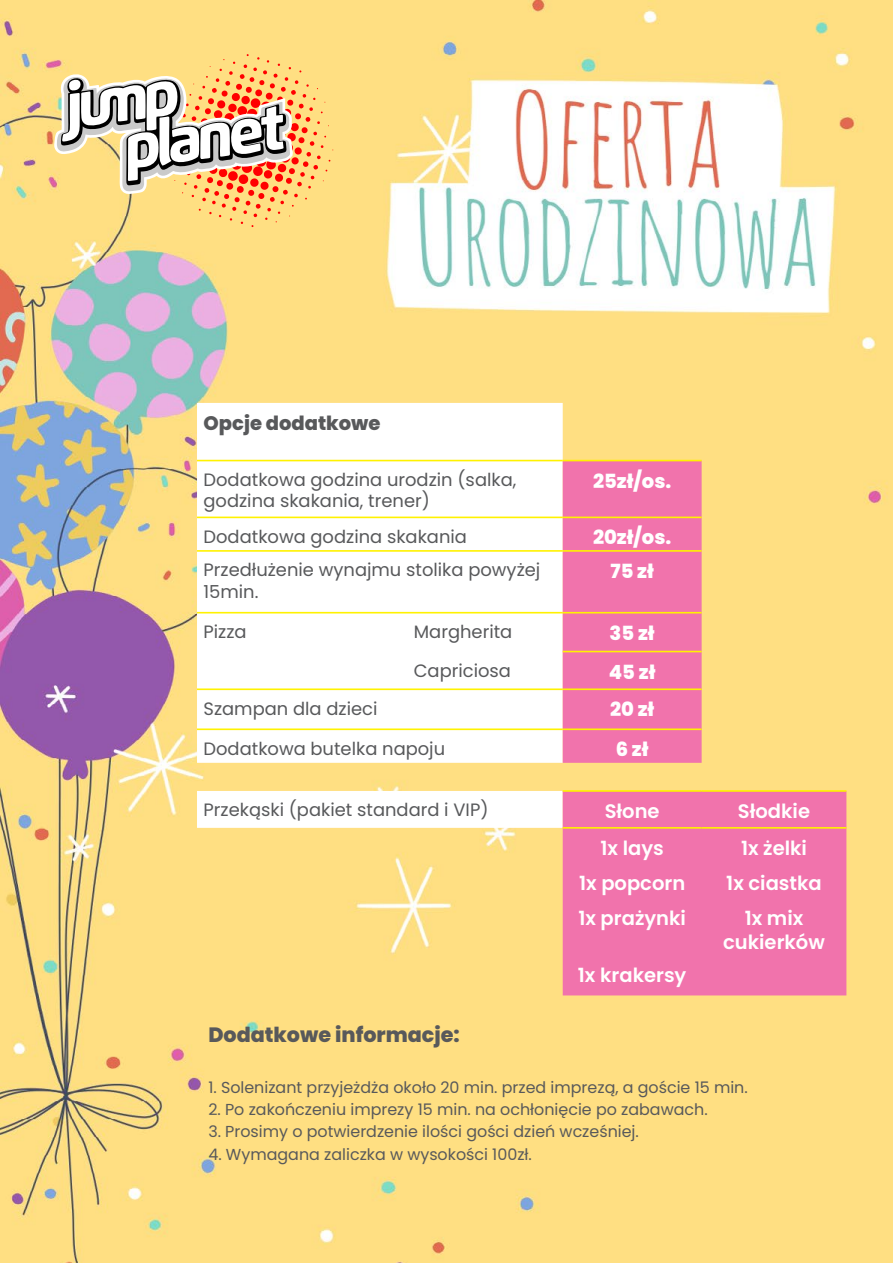
<style>
.page{position:relative;width:893px;height:1263px;background:#fff}
.page>*{position:absolute;margin:0;border:0;box-sizing:border-box;transform-origin:0 0}
.t1{font:800 20.7px "Poppins";color:#58595b}
.t2{font:600 19.5px/23.4px "Poppins";color:#fff;text-align:center}
.t3{font:800 19.5px/38.8px "Poppins";color:#fff}
.t4{font:800 19.5px "Poppins";color:#58595b}
.t5{font:17.85px/21.5px "Poppins";color:#58595b}
.t6{font:15.9px "Poppins";color:#58595b}
</style>
<div class="page">
<img style="left:0;top:0;width:893px;height:1263px">
<svg style="left:197px;top:403px;width:366px;height:425px"></svg>
<svg style="left:563px;top:461px;width:283px;height:534px;background:#f5989d"></svg>
<hr style="left:197px;top:460px;width:366px;height:1px;background:#fff200">
<hr style="left:563px;top:460px;width:139px;height:1px;background:#fff200">
<hr style="left:197px;top:517px;width:366px;height:1px;background:#fff200">
<hr style="left:563px;top:517px;width:139px;height:1px;background:#fff200">
<hr style="left:197px;top:550px;width:366px;height:2px;background:#fff200">
<hr style="left:563px;top:550px;width:139px;height:2px;background:#fff200">
<hr style="left:197px;top:612px;width:366px;height:1px;background:#fff200">
<hr style="left:197px;top:688px;width:366px;height:2px;background:#fff200">
<hr style="left:197px;top:728px;width:366px;height:2px;background:#fff200">
<hr style="left:563px;top:728px;width:139px;height:2px;background:#fff200">
<hr style="left:563px;top:790px;width:139px;height:2px;background:#fff200">
<hr style="left:563px;top:827px;width:139px;height:2px;background:#fff200">
<hr style="left:563px;top:651px;width:139px;height:1px;background:#fff200">
<hr style="left:563px;top:688px;width:139px;height:2px;background:#fff200">
<hr style="left:702px;top:790px;width:144px;height:2px;background:#fff200">
<hr style="left:702px;top:827px;width:144px;height:2px;background:#fff200">
<hr style="left:563px;top:612px;width:139px;height:1px;background:#fff200">
<svg style="left:54px;top:54px;width:279px;height:173px"></svg>
<p class="t4" style="left:204px;top:412px;width:179px">Opcje dodatkowe</p>
<p class="t5" style="left:204px;top:469px;width:314px">Dodatkowa godzina urodzin (salka, godzina skakania, trener)</p>
<p class="t3" style="left:593px;top:461px;width:80px">25zł/os.</p>
<p class="t5" style="left:204px;top:526px;width:265px">Dodatkowa godzina skakania</p>
<p class="t3" style="left:593px;top:518px;width:80px">20zł/os.</p>
<p class="t5" style="left:204px;top:559px;width:338px">Przedłużenie wynajmu stolika powyżej<br>15min.</p>
<p class="t3" style="left:610px;top:552px;width:45px">75 zł</p>
<p class="t5" style="left:204px;top:621px;width:45px">Pizza</p>
<p class="t5" style="left:414px;top:612px;width:100px;line-height:39px">Margherita<br>Capriciosa</p>
<p class="t3" style="left:609px;top:613px;width:48px">35 zł<br>45 zł</p>
<p class="t5" style="left:204px;top:698px;width:175px">Szampan dla dzieci</p>
<p class="t3" style="left:610px;top:690px;width:46px">20 zł</p>
<p class="t5" style="left:204px;top:738px;width:243px">Dodatkowa butelka napoju</p>
<p class="t3" style="left:616px;top:730px;width:34px">6 zł</p>
<p class="t5" style="left:204px;top:799px;width:286px">Przekąski (pakiet standard i VIP)</p>
<p class="t2" style="left:605px;top:799px;width:56px">Słone</p>
<p class="t2" style="left:738px;top:799px;width:74px">Słodkie</p>
<p class="t2" style="left:600px;top:836px;width:65px">1x lays</p>
<p class="t2" style="left:741px;top:836px;width:67px">1x żelki</p>
<p class="t2" style="left:579px;top:871px;width:108px">1x popcorn</p>
<p class="t2" style="left:726px;top:871px;width:97px">1x ciastka</p>
<p class="t2" style="left:578px;top:907px;width:109px">1x prażynki</p>
<p class="t2" style="left:723px;top:907px;width:103px">1x mix cukierków</p>
<p class="t2" style="left:578px;top:964px;width:110px">1x krakersy</p>
<p class="t1" style="left:208px;top:1023px;width:253px">Dodatkowe informacje:</p>
<p class="t6" style="left:208px;top:1078px;width:541px">1. Solenizant przyjeżdża około 20 min. przed imprezą, a goście 15 min.</p>
<p class="t6" style="left:208px;top:1100px;width:501px">2. Po zakończeniu imprezy 15 min. na ochłonięcie po zabawach.</p>
<p class="t6" style="left:208px;top:1122px;width:432px">3. Prosimy o potwierdzenie ilości gości dzień wcześniej.</p>
<p class="t6" style="left:208px;top:1145px;width:325px">4. Wymagana zaliczka w wysokości 100zł.</p>
</div>
